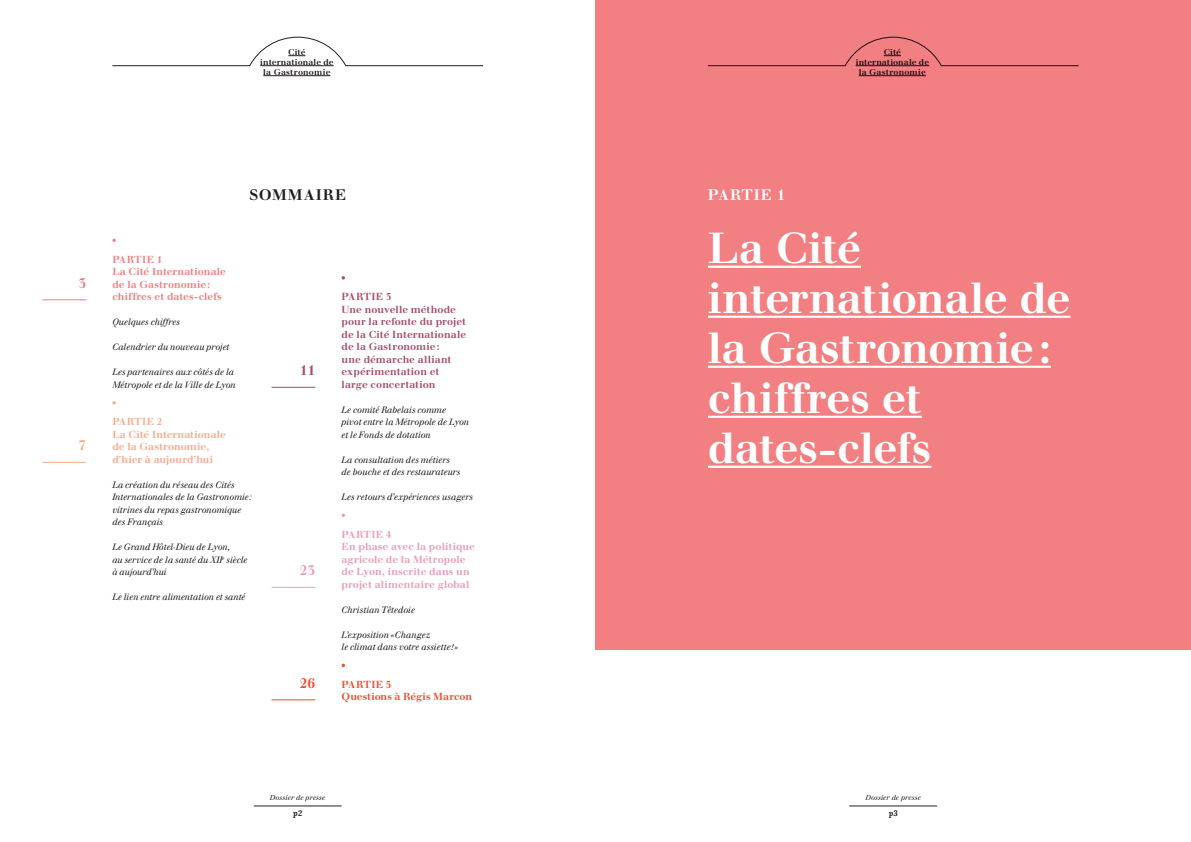
<style>
.page{position:relative;width:1191px;height:842px;background:#fff}
.page>*{position:absolute;margin:0;border:0;box-sizing:border-box;transform-origin:0 0}
.t1{font:700 42.4px/50px "Justus";letter-spacing:-.01em;color:#fff}
.t2{font:700 15px "Justus";letter-spacing:.065em;color:#231f20}
.t3{font:700 15px "Justus";letter-spacing:.06em;color:#fff}
.t4{font:700 14px "Justus";color:#a64d6c}
.t5{font:700 14px "Justus";color:#ec9bb8}
.t6{font:700 14px "Justus";color:#ef4d35}
.t7{font:700 14px "Justus";color:#f27f82}
.t8{font:700 14px "Justus";color:#f8a98e}
.t9{font:700 10px/12.5px "Justus";color:#a64d6c}
.t10{font:700 10px/12.5px "Justus";letter-spacing:.005em;color:#ec9bb8}
.t11{font:700 10px/12.5px "Justus";letter-spacing:.01em;color:#f27f82}
.t12{font:700 10px/12.5px "Justus";color:#f8a98e}
.t13{font:700 10px/12.5px "Justus";letter-spacing:.005em;color:#ef4d35}
.t14{font:italic 9px/12.5px "Justus";color:#231f20;scale:.96 1}
.t15{font:700 8.3px/10px "Justus";letter-spacing:.015em;color:#231f20;text-align:center}
.t16{font:italic 700 8px "Lora";color:#231f20}
.t17{font:7px "Justus Italic Oldstyle";color:#231f20}
</style>
<div class="page">
<div style="left:595px;top:0;width:596px;height:650px;background:#f27f82"></div>
<svg style="left:112px;top:239px;width:4px;height:3px"></svg>
<svg style="left:112px;top:401px;width:4px;height:4px"></svg>
<svg style="left:341px;top:276px;width:4px;height:4px"></svg>
<svg style="left:341px;top:664px;width:4px;height:3px"></svg>
<hr style="left:42px;top:300px;width:44px;height:1px;background:#f27f82">
<hr style="left:42px;top:462px;width:44px;height:1px;background:#f8a98e">
<hr style="left:271px;top:387px;width:44px;height:1px;background:#a64d6c">
<hr style="left:271px;top:587px;width:44px;height:1px;background:#ec9bb8">
<hr style="left:271px;top:700px;width:44px;height:1px;background:#ef4d35">
<hr style="left:708px;top:266px;width:153px;height:2px;background:#fff">
<hr style="left:708px;top:316px;width:362px;height:2px;background:#fff">
<hr style="left:708px;top:366px;width:342px;height:2px;background:#fff">
<hr style="left:708px;top:416px;width:213px;height:2px;background:#fff">
<hr style="left:708px;top:466px;width:223px;height:2px;background:#fff">
<hr style="left:254px;top:806px;width:87px;height:1px;background:#231f20">
<hr style="left:849px;top:806px;width:88px;height:1px;background:#231f20">
<hr style="left:263px;top:75px;width:67px;height:1px;background:#231f20">
<hr style="left:858px;top:75px;width:68px;height:1px;background:#231f20">
<svg style="left:112px;top:37px;width:371px;height:29px"></svg>
<svg style="left:707px;top:37px;width:372px;height:29px"></svg>
<p class="t15" style="left:260px;top:47px;width:75px">Cité internationale de la Gastronomie</p>
<p class="t15" style="left:855px;top:47px;width:75px">Cité internationale de la Gastronomie</p>
<h3 class="t7" style="left:78px;top:274px;width:9px">3</h3>
<h3 class="t8" style="left:78px;top:437px;width:9px">7</h3>
<h2 class="t2" style="left:249px;top:186px;width:98px">SOMMAIRE</h2>
<p class="t11" style="left:112px;top:253px;width:115px">PARTIE 1<br>La Cité Internationale de la Gastronomie: chiffres et dates-clefs</p>
<p class="t14" style="left:112px;top:316px;width:72px">Quelques chiffres</p>
<p class="t14" style="left:112px;top:341px;width:123px">Calendrier du nouveau projet</p>
<p class="t14" style="left:112px;top:366px;width:130px">Les partenaires aux côtés de la<br>Métropole et de la Ville de Lyon</p>
<p class="t12" style="left:112px;top:415px;width:115px">PARTIE 2<br>La Cité Internationale de la Gastronomie, d’hier à aujourd’hui</p>
<p class="t14" style="left:112px;top:478px;width:147px">La création du réseau des Cités<br>Internationales de la Gastronomie: vitrines du repas gastronomique des Français</p>
<p class="t14" style="left:112px;top:541px;width:142px">Le Grand Hôtel-Dieu de Lyon,<br>au service de la santé du XII<sup>e</sup> siècle à aujourd’hui</p>
<p class="t14" style="left:112px;top:591px;width:140px">Le lien entre alimentation et santé</p>
<h3 class="t4" style="left:300px;top:362px;width:17px">11</h3>
<h3 class="t5" style="left:300px;top:562px;width:17px">23</h3>
<h3 class="t6" style="left:300px;top:674px;width:17px">26</h3>
<p class="t9" style="left:341px;top:290px;width:126px">PARTIE 3<br>Une nouvelle méthode pour la refonte du projet de la Cité Internationale de la Gastronomie:<br>une démarche alliant expérimentation et large concertation</p>
<p class="t14" style="left:341px;top:403px;width:134px">Le comité Rabelais comme<br>pivot entre la Métropole de Lyon et le Fonds de dotation</p>
<p class="t14" style="left:341px;top:453px;width:125px">La consultation des métiers de bouche et des restaurateurs</p>
<p class="t14" style="left:341px;top:491px;width:138px">Les retours d’expériences usagers</p>
<p class="t10" style="left:341px;top:528px;width:135px">PARTIE 4<br>En phase avec la politique agricole de la Métropole de Lyon, inscrite dans un projet alimentaire global</p>
<p class="t14" style="left:341px;top:603px;width:78px">Christian Têtedoie</p>
<p class="t14" style="left:341px;top:628px;width:123px">L’exposition «Changez<br>le climat dans votre assiette!»</p>
<p class="t13" style="left:341px;top:678px;width:132px">PARTIE 5<br>Questions à Régis Marcon</p>
<p class="t17" style="left:270px;top:793px;width:57px">Dossier de presse</p>
<p class="t16" style="left:293px;top:807px;width:10px">p2</p>
<h2 class="t3" style="left:708px;top:186px;width:79px">PARTIE 1</h2>
<h1 class="t1" style="left:708px;top:223px;width:364px">La Cité internationale de la Gastronomie: chiffres et dates-clefs</h1>
<p class="t17" style="left:865px;top:793px;width:57px">Dossier de presse</p>
<p class="t16" style="left:888px;top:807px;width:11px">p3</p>
</div>
